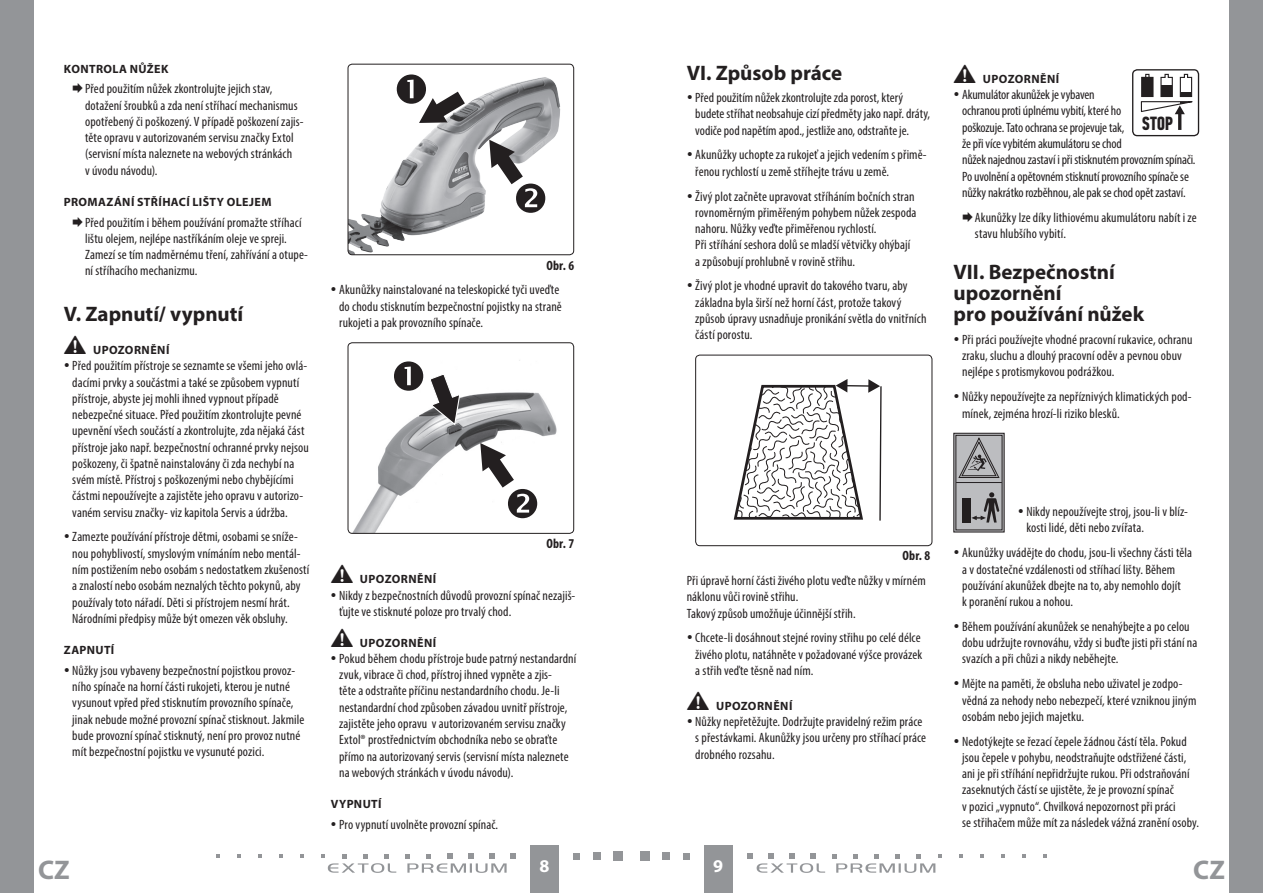
<style>
.page{position:relative;width:1263px;height:893px;background:#fff}
.page>*{position:absolute;margin:0;border:0;box-sizing:border-box;transform-origin:0 0}
.t1{font:700 27px "Myriad Pro";color:#939598}
.oddíl{font:700 21px/21px "Myriad Pro";color:#231f20}
.t2{font:700 19.2px "PF Din Text Comp Pro";color:#231f20}
.t3{font:700 18px "Myriad Pro";color:#fff}
.Normální{font:condensed 13.5px/16.2px "Myriad Pro";letter-spacing:.005em;color:#231f20}
.Normální-2{font:condensed 13.5px/16.2px "Myriad Pro";letter-spacing:-.015em;color:#231f20}
.t4{font:700 condensed 13.5px "Myriad Pro";letter-spacing:.015em;color:#231f20}
.subtitulek{font:700 12px "Myriad Pro";letter-spacing:.035em;color:#231f20}
</style>
<div class="page">
<div style="left:0;top:0;width:34px;height:893px;background:#939598"></div>
<div style="left:1229px;top:0;width:34px;height:893px;background:#939598"></div>
<div style="left:704px;top:844px;width:29px;height:49px;background:#939598"></div>
<div style="left:530px;top:844px;width:28px;height:49px;background:#939598"></div>
<div style="left:640px;top:851px;width:9px;height:10px;background:#939598"></div>
<div style="left:662px;top:852px;width:8px;height:8px;background:#939598"></div>
<div style="left:683px;top:853px;width:7px;height:6px;background:#939598"></div>
<svg style="left:959px;top:854px;width:4px;height:4px"></svg>
<svg style="left:980px;top:854px;width:4px;height:4px"></svg>
<svg style="left:1001px;top:854px;width:4px;height:4px"></svg>
<svg style="left:1022px;top:854px;width:4px;height:4px"></svg>
<svg style="left:1043px;top:854px;width:4px;height:4px"></svg>
<svg style="left:747px;top:853px;width:195px;height:20px"></svg>
<div style="left:614px;top:851px;width:9px;height:10px;background:#939598"></div>
<div style="left:593px;top:852px;width:8px;height:8px;background:#939598"></div>
<svg style="left:573px;top:853px;width:6px;height:6px"></svg>
<svg style="left:300px;top:854px;width:4px;height:4px"></svg>
<svg style="left:279px;top:854px;width:4px;height:4px"></svg>
<svg style="left:258px;top:854px;width:4px;height:4px"></svg>
<svg style="left:237px;top:854px;width:4px;height:4px"></svg>
<svg style="left:216px;top:854px;width:4px;height:4px"></svg>
<svg style="left:321px;top:853px;width:195px;height:20px"></svg>
<svg style="left:733px;top:379px;width:149px;height:142px"></svg>
<div style="left:695px;top:355px;width:237px;height:191px;border:1px solid #231f20;border-radius:4px"></div>
<svg style="left:953px;top:432px;width:52px;height:101px;background:#949396"></svg>
<hr style="left:956px;top:482px;width:46px;height:1px;background:#231f20">
<svg style="left:1140px;top:73px;width:53px;height:57px"></svg>
<div style="left:1132px;top:69px;width:67px;height:67px;border:1px solid #231f20;border-radius:5px"></div>
<img style="left:348px;top:64px;width:226px;height:191px">
<div style="left:348px;top:64px;width:226px;height:191px;border:1px solid #231f20;border-radius:4px"></div>
<svg style="left:397px;top:74px;width:68px;height:49px"></svg>
<svg style="left:489px;top:140px;width:56px;height:73px"></svg>
<img style="left:348px;top:360px;width:226px;height:173px">
<div style="left:348px;top:342px;width:226px;height:192px;border:1px solid #231f20;border-radius:4px"></div>
<svg style="left:429px;top:373px;width:32px;height:53px"></svg>
<svg style="left:394px;top:361px;width:29px;height:30px"></svg>
<svg style="left:480px;top:443px;width:57px;height:75px"></svg>
<p class="subtitulek" style="left:64px;top:61px;width:106px">KONTROLA NŮŽEK</p>
<p class="Normální" style="left:85px;top:81px;width:220px">Před použitím nůžek zkontrolujte jejich stav, dotažení šroubků a zda není stříhací mechanismus opotřebený či poškozený. V případě poškození zajis&shy;těte opravu v autorizovaném servisu značky Extol (servisní místa naleznete na webových stránkách<br>v úvodu návodu).</p>
<p class="subtitulek" style="left:64px;top:194px;width:209px">PROMAZÁNÍ STŘÍHACÍ LIŠTY OLEJEM</p>
<p class="Normální" style="left:85px;top:214px;width:224px">Před použitím i během používání promažte stříhací lištu olejem, nejlépe nastříkáním oleje ve spreji.<br>Zamezí se tím nadměrnému tření, zahřívání a otupe&shy;ní stříhacího mechanizmu.</p>
<p class="oddíl" style="left:64px;top:303px;width:181px">V. Zapnutí/ vypnutí</p>
<p class="subtitulek" style="left:64px;top:342px;width:107px">• UPOZORNĚNÍ</p>
<p class="Normální" style="left:72px;top:357px;width:238px">Před použitím přístroje se seznamte se všemi jeho ovlá&shy;dacími prvky a součástmi a také se způsobem vypnutí přístroje, abyste jej mohli ihned vypnout případě nebezpečné situace. Před použitím zkontrolujte pevné upevnění všech součástí a zkontrolujte, zda nějaká část přístroje jako např. bezpečnostní ochranné prvky nejsou poškozeny, či špatně nainstalovány či zda nechybí na svém místě. Přístroj s poškozenými nebo chybějícími částmi nepoužívejte a zajistěte jeho opravu v autorizo&shy;vaném servisu značky- viz kapitola Servis a údržba.</p>
<p class="Normální" style="left:72px;top:529px;width:238px">Zamezte používání přístroje dětmi, osobami se sníže&shy;nou pohyblivostí, smyslovým vnímáním nebo mentál&shy;ním postižením nebo osobám s nedostatkem zkušeností a znalostí nebo osobám neznalých těchto pokynů, aby používaly toto nářadí. Děti si přístrojem nesmí hrát.<br>Národními předpisy může být omezen věk obsluhy.</p>
<p class="subtitulek" style="left:64px;top:642px;width:52px">ZAPNUTÍ</p>
<p class="Normální" style="left:72px;top:662px;width:234px">Nůžky jsou vybaveny bezpečnostní pojistkou provoz&shy;ního spínače na horní části rukojeti, kterou je nutné vysunout vpřed před stisknutím provozního spínače, jinak nebude možné provozní spínač stisknout. Jakmile bude provozní spínač stisknutý, není pro provoz nutné mít bezpečnostní pojistku ve vysunuté pozici.</p>
<p class="t4" style="left:546px;top:257px;width:29px">Obr. 6</p>
<p class="Normální" style="left:339px;top:282px;width:224px">Akunůžky nainstalované na teleskopické tyči uveďte do chodu stisknutím bezpečnostní pojistky na straně rukojeti a pak provozního spínače.</p>
<p class="t4" style="left:546px;top:535px;width:29px">Obr. 7</p>
<p class="subtitulek" style="left:331px;top:571px;width:107px">• UPOZORNĚNÍ</p>
<p class="Normální" style="left:339px;top:587px;width:238px">Nikdy z bezpečnostních důvodů provozní spínač nezajiš&shy;ťujte ve stisknuté poloze pro trvalý chod.</p>
<p class="subtitulek" style="left:331px;top:635px;width:107px">• UPOZORNĚNÍ</p>
<p class="Normální" style="left:339px;top:650px;width:239px">Pokud během chodu přístroje bude patrný nestandardní zvuk, vibrace či chod, přístroj ihned vypněte a zjis-<br>těte a odstraňte příčinu nestandardního chodu. Je-li nestandardní chod způsoben závadou uvnitř přístroje, zajistěte jeho opravu v autorizovaném servisu značky Extol® prostřednictvím obchodníka nebo se obraťte přímo na autorizovaný servis (servisní místa naleznete na webových stránkách v úvodu návodu).</p>
<p class="subtitulek" style="left:331px;top:796px;width:52px">VYPNUTÍ</p>
<p class="Normální" style="left:339px;top:816px;width:161px">Pro vypnutí uvolněte provozní spínač.</p>
<p class="oddíl" style="left:687px;top:61px;width:157px">VI. Způsob práce</p>
<p class="Normální" style="left:695px;top:89px;width:236px">Před použitím nůžek zkontrolujte zda porost, který budete stříhat neobsahuje cizí předměty jako např. dráty, vodiče pod napětím apod., jestliže ano, odstraňte je.</p>
<p class="Normální" style="left:695px;top:147px;width:233px">Akunůžky uchopte za rukojeť a jejich vedením s přimě&shy;řenou rychlostí u země stříhejte trávu u země.</p>
<p class="Normální" style="left:695px;top:188px;width:223px">Živý plot začněte upravovat stříháním bočních stran rovnoměrným přiměřeným pohybem nůžek zespoda nahoru. Nůžky veďte přiměřenou rychlostí.<br>Při stříhání seshora dolů se mladší větvičky ohýbají a způsobují prohlubně v rovině střihu.</p>
<p class="Normální" style="left:695px;top:278px;width:233px">Živý plot je vhodné upravit do takového tvaru, aby základna byla širší než horní část, protože takový způsob úpravy usnadňuje pronikání světla do vnitřních částí porostu.</p>
<p class="subtitulek" style="left:954px;top:71px;width:107px">• UPOZORNĚNÍ</p>
<p class="Normální-2" style="left:962px;top:86px;width:235px">Akumulátor akunůžek je vybaven<br>ochranou proti úplnému vybití, které ho<br>poškozuje. Tato ochrana se projevuje tak,<br>že při více vybitém akumulátoru se chod<br>nůžek najednou zastaví i při stisknutém provozním spínači.<br>Po uvolnění a opětovném stisknutí provozního spínače se nůžky nakrátko rozběhnou, ale pak se chod opět zastaví.</p>
<p class="Normální" style="left:975px;top:209px;width:223px">Akunůžky lze díky lithiovému akumulátoru nabít i ze stavu hlubšího vybití.</p>
<p class="oddíl" style="left:954px;top:261px;width:192px">VII. Bezpečnostní upozornění<br>pro používání nůžek</p>
<p class="Normální" style="left:962px;top:331px;width:232px">Při práci používejte vhodné pracovní rukavice, ochranu zraku, sluchu a dlouhý pracovní oděv a pevnou obuv nejlépe s protismykovou podrážkou.</p>
<p class="Normální" style="left:962px;top:388px;width:231px">Nůžky nepoužívejte za nepříznivých klimatických pod&shy;mínek, zejména hrozí-li riziko blesků.</p>
<p class="t2" style="left:1142px;top:111px;width:33px">STOP</p>
<p class="t4" style="left:902px;top:548px;width:29px">Obr. 8</p>
<p class="Normální" style="left:687px;top:572px;width:240px">Při úpravě horní části živého plotu veďte nůžky v mírném náklonu vůči rovině střihu.</p>
<p class="Normální" style="left:687px;top:605px;width:170px">Takový způsob umožňuje účinnější střih.</p>
<p class="Normální" style="left:695px;top:630px;width:228px;text-align:justify">Chcete-li dosáhnout stejné roviny střihu po celé délce živého plotu, natáhněte v požadované výšce provázek a střih veďte těsně nad ním.</p>
<p class="subtitulek" style="left:687px;top:698px;width:107px">• UPOZORNĚNÍ</p>
<p class="Normální" style="left:695px;top:713px;width:232px">Nůžky nepřetěžujte. Dodržujte pravidelný režim práce s přestávkami. Akunůžky jsou určeny pro stříhací práce drobného rozsahu.</p>
<p class="Normální" style="left:1026px;top:503px;width:163px">Nikdy nepoužívejte stroj, jsou-li v blíz&shy;kosti lidé, děti nebo zvířata.</p>
<p class="Normální" style="left:962px;top:545px;width:231px">Akunůžky uvádějte do chodu, jsou-li všechny části těla a v dostatečné vzdálenosti od stříhací lišty. Během používání akunůžek dbejte na to, aby nemohlo dojít<br>k poranění rukou a nohou.</p>
<p class="Normální" style="left:962px;top:618px;width:237px">Během používání akunůžek se nenahýbejte a po celou dobu udržujte rovnováhu, vždy si buďte jisti při stání na svazích a při chůzi a nikdy neběhejte.</p>
<p class="Normální" style="left:962px;top:675px;width:236px">Mějte na paměti, že obsluha nebo uživatel je zodpo&shy;vědná za nehody nebo nebezpečí, které vzniknou jiným osobám nebo jejich majetku.</p>
<p class="Normální" style="left:962px;top:733px;width:239px">Nedotýkejte se řezací čepele žádnou částí těla. Pokud jsou čepele v pohybu, neodstraňujte odstřižené části, ani je při stříhání nepřidržujte rukou. Při odstraňování zaseknutých částí se ujistěte, že je provozní spínač<br>v pozici „vypnuto“. Chvilková nepozornost při práci<br>se střihačem může mít za následek vážná zranění osoby.</p>
<h1 class="t1" style="left:38px;top:852px;width:33px">CZ</h1>
<h3 class="t3" style="left:539px;top:855px;width:11px">8</h3>
<h3 class="t3" style="left:713px;top:855px;width:11px">9</h3>
<h1 class="t1" style="left:1193px;top:852px;width:33px">CZ</h1>
</div>
